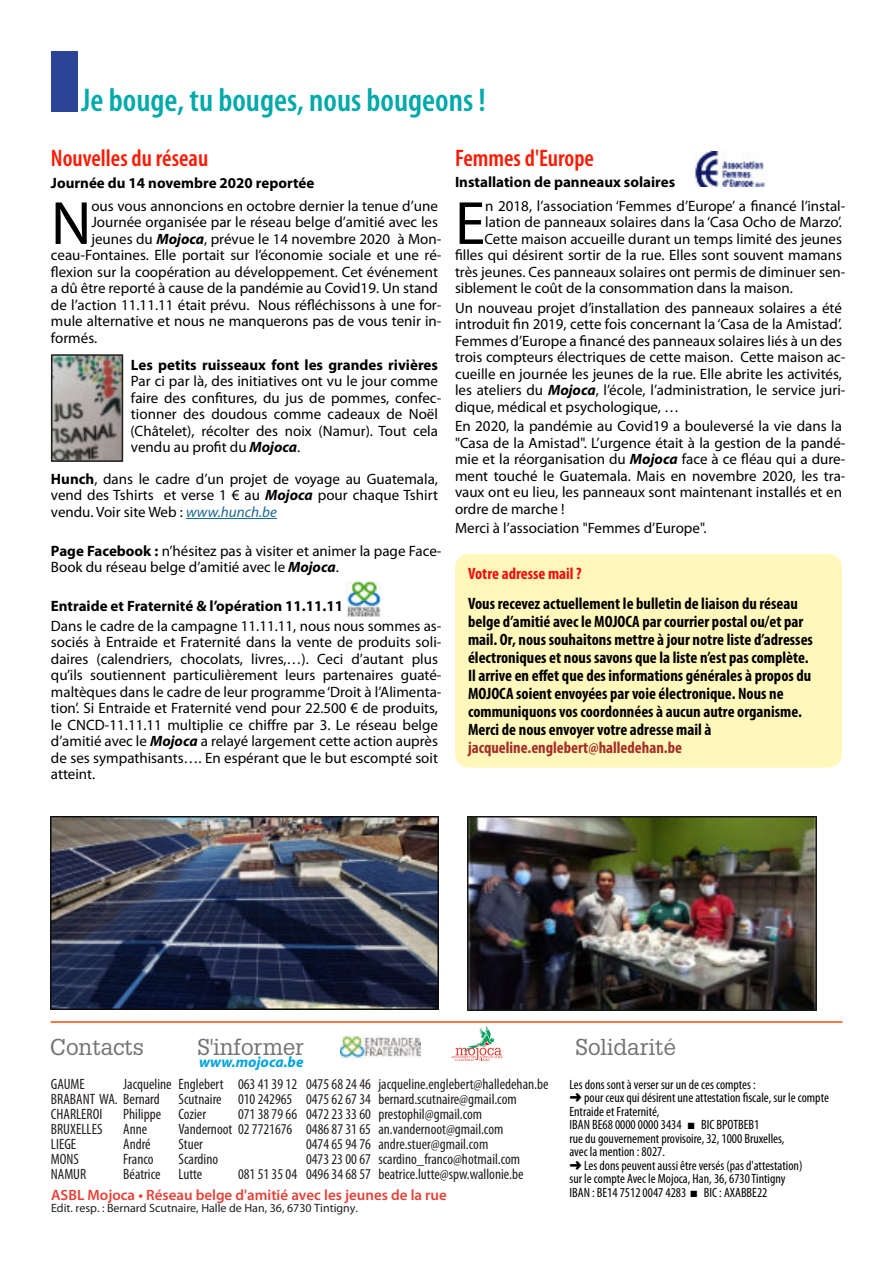
<style>
.page{position:relative;width:893px;height:1263px;background:#fff}
.page>*{position:absolute;margin:0;border:0;box-sizing:border-box;transform-origin:0 0}
.t1{font:61.5px "Myriad Pro";color:#000}
.t2{font:600 condensed 33px "Myriad Pro";color:#00a9aa}
.t3{font:600 condensed 24px "Myriad Pro";color:#ff1900}
.t4{font:22.5px "Glypha LT Std";color:#737373}
.t5{font:700 condensed 16.5px/18px "Myriad Pro";color:#000}
.t6{font:700 condensed 16.5px "Myriad Pro";color:#a52d28}
.t7{font:700 condensed 16.5px "Myriad Pro";color:#f30e0e}
.t8{font:15px/16.5px "Myriad Pro";color:#000}
.t9{font:condensed 15px/15px "Myriad Pro";color:#231e1e}
.t10{font:700 15px "Myriad Pro";color:#000}
.t11{font:600 15px "Myriad Pro";color:#e84036}
.t12{font:italic 700 15px "Myriad Pro";letter-spacing:.005em;color:#00a3e0}
.t13{font:condensed 13.5px/13.5px "Myriad Pro";color:#000}
.t14{font:12px "Myriad Pro";color:#231e1e}
.s1{font-weight:700;font-style:italic}
.s2{font-weight:700}
.s3{font-style:italic;color:#1a6990}
</style>
<div class="page">
<div style="left:455px;top:554px;width:387px;height:214px;background:#fff8ba;border-radius:14px"></div>
<hr style="left:51px;top:1021px;width:791px;height:2px;background:#ff4b03">
<svg style="left:452px;top:1026px;width:51px;height:35px"></svg>
<img style="left:340px;top:1035px;width:80px;height:23px">
<div style="left:51px;top:51px;width:27px;height:61px;background:#2a4596"></div>
<img style="left:694px;top:152px;width:71px;height:35px">
<img style="left:345px;top:582px;width:37px;height:35px">
<img style="left:50px;top:816px;width:389px;height:193px">
<img style="left:54px;top:357px;width:66px;height:102px">
<div style="left:51px;top:354px;width:72px;height:108px;border:2px solid #1d1d1b"></div>
<img style="left:467px;top:816px;width:349px;height:194px">
<hr style="left:186px;top:518px;width:91px;height:1px;background:#1a6990">
<h2 class="t2" style="left:81px;top:86px;width:406px">Je bouge, tu bouges, nous bougeons !</h2>
<h3 class="t3" style="left:51px;top:148px;width:159px">Nouvelles du réseau</h3>
<p class="t10" style="left:51px;top:177px;width:265px">Journée du 14 novembre 2020 reportée</p>
<h1 class="t1" style="left:51px;top:198px;width:42px">N</h1>
<p class="t8" style="left:91px;top:199px;width:348px">ous vous annoncions en octobre dernier la tenue d’une</p>
<p class="t8" style="left:91px;top:215px;width:348px">Journée organisée par le réseau belge d’amitié avec les</p>
<p class="t8" style="left:91px;top:232px;width:352px">jeunes du <span class="s1">Mojoca</span>, prévue le 14 novembre 2020 à Mon-</p>
<p class="t8" style="left:51px;top:248px;width:392px">ceau-Fontaines. Elle portait sur l’économie sociale et une ré-</p>
<p class="t8" style="left:51px;top:265px;width:389px">flexion sur la coopération au développement. Cet événement</p>
<p class="t8" style="left:51px;top:281px;width:389px">a dû être reporté à cause de la pandémie au Covid19. Un stand</p>
<p class="t8" style="left:51px;top:298px;width:392px">de l’action 11.11.11 était prévu. Nous réfléchissons à une for-</p>
<p class="t8" style="left:51px;top:314px;width:392px">mule alternative et nous ne manquerons pas de vous tenir in-</p>
<p class="t8" style="left:51px;top:331px;width:48px">formés.</p>
<p class="t10" style="left:131px;top:359px;width:309px">Les petits ruisseaux font les grandes rivières</p>
<p class="t8" style="left:131px;top:374px;width:312px">Par ci par là, des initiatives ont vu le jour comme faire des confitures, du jus de pommes, confec&shy;tionner des doudous comme cadeaux de Noël (Châtelet), récolter des noix (Namur). Tout cela vendu au profit du <span class="s1">Mojoca</span>.</p>
<p class="t8" style="left:51px;top:472px;width:389px;text-align:justify"><span class="s2">Hunch</span>, dans le cadre d’un projet de voyage au Guatemala, vend des Tshirts et verse 1 € au <span class="s1">Mojoca</span> pour chaque Tshirt vendu. Voir site Web : <span class="s3">www.hunch.be</span></p>
<p class="t8" style="left:51px;top:544px;width:392px"><span class="s2">Page Facebook :</span> n’hésitez pas à visiter et animer la page Face-<br>Book du réseau belge d’amitié avec le <span class="s1">Mojoca</span>.</p>
<p class="t10" style="left:51px;top:600px;width:294px">Entraide et Fraternité &amp; l’opération 11.11.11</p>
<p class="t8" style="left:51px;top:619px;width:392px">Dans le cadre de la campagne 11.11.11, nous nous sommes as&shy;sociés à Entraide et Fraternité dans la vente de produits soli&shy;daires (calendriers, chocolats, livres,…). Ceci d’autant plus qu’ils soutiennent particulièrement leurs partenaires guaté&shy;maltèques dans le cadre de leur programme ‘Droit à l’Alimenta&shy;tion’. Si Entraide et Fraternité vend pour 22.500 € de produits, le CNCD-11.11.11 multiplie ce chiffre par 3. Le réseau belge d’amitié avec le <span class="s1">Mojoca</span> a relayé largement cette action auprès de ses sympathisants…. En espérant que le but escompté soit atteint.</p>
<h3 class="t3" style="left:455px;top:148px;width:141px">Femmes d'Europe</h3>
<p class="t10" style="left:455px;top:176px;width:222px">Installation de panneaux solaires</p>
<h1 class="t1" style="left:455px;top:198px;width:32px">E</h1>
<p class="t8" style="left:485px;top:199px;width:362px">n 2018, l’association ‘Femmes d’Europe’ a financé l’instal-</p>
<p class="t8" style="left:485px;top:215px;width:358px">lation de panneaux solaires dans la ‘Casa Ocho de Marzo’.</p>
<p class="t8" style="left:484px;top:232px;width:359px">Cette maison accueille durant un temps limité des jeunes</p>
<p class="t8" style="left:455px;top:248px;width:388px">filles qui désirent sortir de la rue. Elles sont souvent mamans</p>
<p class="t8" style="left:455px;top:265px;width:392px">très jeunes. Ces panneaux solaires ont permis de diminuer sen-</p>
<p class="t8" style="left:455px;top:281px;width:339px">siblement le coût de la consommation dans la maison.</p>
<p class="t8" style="left:455px;top:301px;width:392px">Un nouveau projet d’installation des panneaux solaires a été introduit fin 2019, cette fois concernant la ‘Casa de la Amistad’.<br>Femmes d’Europe a financé des panneaux solaires liés à un des trois compteurs électriques de cette maison. Cette maison ac&shy;cueille en journée les jeunes de la rue. Elle abrite les activités, les ateliers du <span class="s1">Mojoca</span>, l’école, l’administration, le service juri&shy;dique, médical et psychologique, …</p>
<p class="t8" style="left:455px;top:419px;width:392px">En 2020, la pandémie au Covid19 a bouleversé la vie dans la "Casa de la Amistad". L’urgence était à la gestion de la pandé&shy;mie et la réorganisation du <span class="s1">Mojoca</span> face à ce fléau qui a dure&shy;ment touché le Guatemala. Mais en novembre 2020, les tra&shy;vaux ont eu lieu, les panneaux sont maintenant installés et en ordre de marche !</p>
<p class="t8" style="left:455px;top:521px;width:253px">Merci à l’association "Femmes d’Europe".</p>
<p class="t7" style="left:468px;top:567px;width:115px">Votre adresse mail ?</p>
<p class="t5" style="left:468px;top:596px;width:346px">Vous recevez actuellement le bulletin de liaison du réseau belge d’amitié avec le MOJOCA par courrier postal ou/et par mail. Or, nous souhaitons mettre à jour notre liste d’adresses électroniques et nous savons que la liste n’est pas complète.<br>Il arrive en effet que des informations générales à propos du MOJOCA soient envoyées par voie électronique. Nous ne communiquons vos coordonnées à aucun autre organisme.<br>Merci de nous envoyer votre adresse mail à</p>
<p class="t6" style="left:468px;top:741px;width:215px">jacqueline.englebert@halledehan.be</p>
<h3 class="t4" style="left:50px;top:1039px;width:96px">Contacts</h3>
<h3 class="t4" style="left:197px;top:1038px;width:108px">S'informer</h3>
<h3 class="t4" style="left:575px;top:1038px;width:102px">Solidarité</h3>
<p class="t13" style="left:569px;top:1079px;width:261px">Les dons sont à verser sur un de ces comptes :<br>➜ pour ceux qui désirent une attestation fiscale, sur le compte Entraide et Fraternité,<br>IBAN BE68 0000 0000 3434 ■ BIC BPOTBEB1<br>rue du gouvernement provisoire, 32, 1000 Bruxelles,<br>avec la mention : 8027.<br>➜ Les dons peuvent aussi être versés (pas d'attestation)<br>sur le compte Avec le Mojoca, Han, 36, 6730 Tintigny<br>IBAN : BE14 7512 0047 4283 ■ BIC : AXABBE22</p>
<p class="t12" style="left:199px;top:1055px;width:106px">www.mojoca.be</p>
<p class="t9" style="left:51px;top:1078px;width:499px;text-indent:72px">Jacqueline Englebert 063 41 39 12 0475 68 24 46 jacqueline.englebert@halledehan.be<br>BRABANT WA. Bernard Scutnaire 010 242965 0475 62 67 34 bernard.scutnaire@gmail.com<br>CHARLEROI</p>
<p class="t9" style="left:51px;top:1078px;width:35px">GAUME</p>
<p class="t9" style="left:123px;top:1108px;width:84px">Philippe Cozier</p>
<p class="t9" style="left:238px;top:1108px;width:246px">071 38 79 66 0472 23 33 60 prestophil@gmail.com</p>
<p class="t9" style="left:51px;top:1123px;width:53px">BRUXELLES</p>
<p class="t9" style="left:123px;top:1123px;width:26px">Anne</p>
<p class="t9" style="left:179px;top:1123px;width:326px">Vandernoot 02 7721676 0486 87 31 65 an.vandernoot@gmail.com</p>
<p class="t9" style="left:51px;top:1138px;width:27px">LIEGE</p>
<p class="t9" style="left:123px;top:1138px;width:29px">André</p>
<p class="t9" style="left:179px;top:1138px;width:26px">Stuer</p>
<p class="t9" style="left:306px;top:1138px;width:184px">0474 65 94 76 andre.stuer@gmail.com</p>
<p class="t9" style="left:51px;top:1153px;width:30px">MONS</p>
<p class="t9" style="left:123px;top:1153px;width:32px">Franco</p>
<p class="t9" style="left:178px;top:1153px;width:41px">Scardino</p>
<p class="t9" style="left:306px;top:1153px;width:216px">0473 23 00 67 scardino_franco@hotmail.com</p>
<p class="t9" style="left:51px;top:1168px;width:37px">NAMUR</p>
<p class="t9" style="left:123px;top:1168px;width:81px">Béatrice Lutte</p>
<p class="t9" style="left:238px;top:1168px;width:287px">081 51 35 04 0496 34 68 57 beatrice.lutte@spw.wallonie.be</p>
<p class="t11" style="left:51px;top:1188px;width:397px">ASBL Mojoca • Réseau belge d'amitié avec les jeunes de la rue</p>
<p class="t14" style="left:51px;top:1203px;width:308px">Edit. resp. : Bernard Scutnaire, Halle de Han, 36, 6730 Tintigny.</p>
</div>
